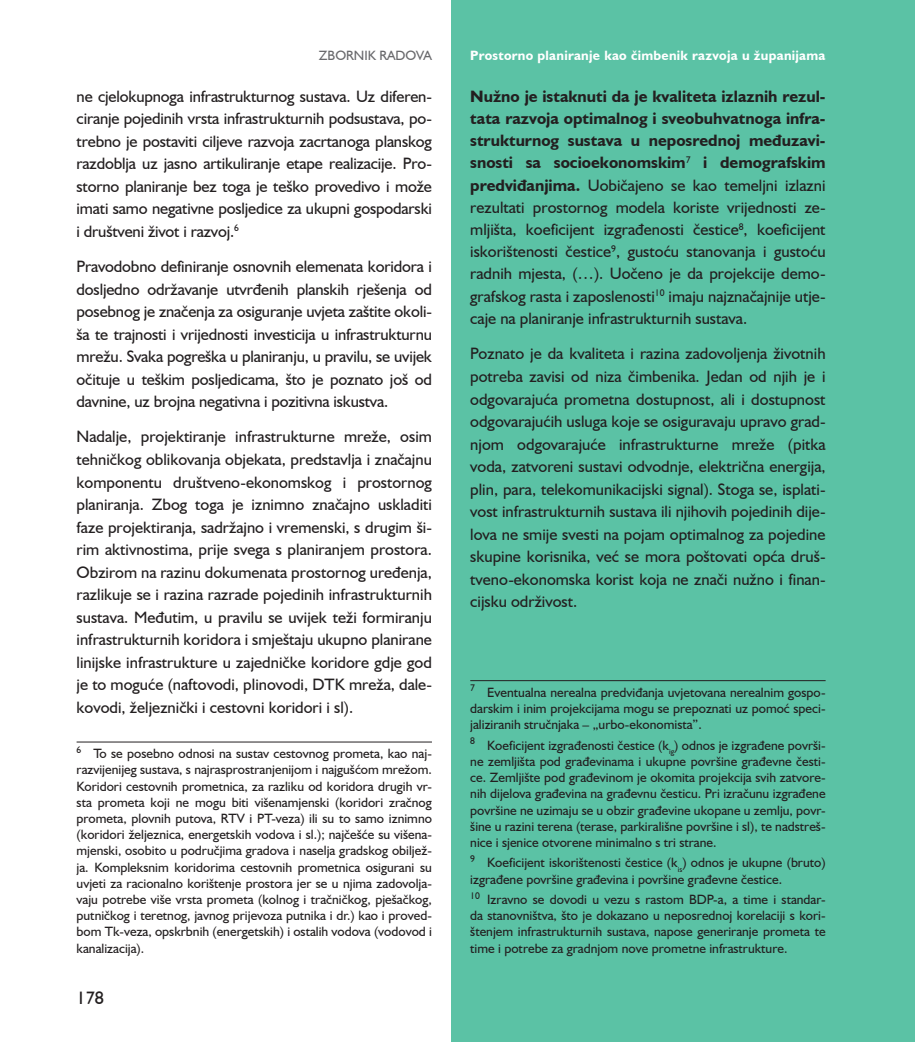
<style>
.page{position:relative;width:915px;height:1042px;background:#fff}
.page>*{position:absolute;margin:0;border:0;box-sizing:border-box;transform-origin:0 0}
.t1{font:18px "Humanist 521 BT";color:#231f20}
.t2{font:16.5px/22.5px "Humanist 521 BT";color:#231f20;text-align:justify}
.t3{font:13.5px/16.2px "Humanist 521 BT";color:#231f20;text-align:justify}
.t4{font:700 13.5px "Humanist 521 BT";letter-spacing:.02em;color:#fff}
.t5{font:13.5px "Humanist 521 BT";color:#69696c}
.s1{font-weight:700}
</style>
<div class="page">
<div style="left:451px;top:0;width:463px;height:1042px;background:#5bc2a5"></div>
<hr style="left:914px;top:0;width:1px;height:1042px;background:#5bc2a5">
<hr style="left:77px;top:741px;width:355px;height:1px;background:#231f20">
<hr style="left:470px;top:680px;width:355px;height:1px;background:#231f20">
<p class="t5" style="left:319px;top:47px;width:114px">ZBORNIK RADOVA</p>
<p class="t4" style="left:470px;top:47px;width:357px">Prostorno planiranje kao čimbenik razvoja u županijama</p>
<p class="t2" style="left:77px;top:85px;width:357px">ne cjelokupnoga infrastrukturnog sustava. Uz diferen&shy;ciranje pojedinih vrsta infrastrukturnih podsustava, po&shy;trebno je postaviti ciljeve razvoja zacrtanoga planskog razdoblja uz jasno artikuliranje etape realizacije. Pro&shy;storno planiranje bez toga je teško provedivo i može imati samo negativne posljedice za ukupni gospodarski i društveni život i razvoj.<sup>6</sup></p>
<p class="t2" style="left:77px;top:255px;width:357px">Pravodobno definiranje osnovnih elemenata koridora i dosljedno održavanje utvrđenih planskih rješenja od posebnog je značenja za osiguranje uvjeta zaštite okoli&shy;ša te trajnosti i vrijednosti investicija u infrastrukturnu mrežu. Svaka pogreška u planiranju, u pravilu, se uvijek očituje u teškim posljedicama, što je poznato još od davnine, uz brojna negativna i pozitivna iskustva.</p>
<p class="t2" style="left:77px;top:425px;width:357px">Nadalje, projektiranje infrastrukturne mreže, osim tehničkog oblikovanja objekata, predstavlja i značajnu komponentu društveno-ekonomskog i prostornog planiranja. Zbog toga je iznimno značajno uskladiti faze projektiranja, sadržajno i vremenski, s drugim ši&shy;rim aktivnostima, prije svega s planiranjem prostora.<br>Obzirom na razinu dokumenata prostornog uređenja, razlikuje se i razina razrade pojedinih infrastrukturnih sustava. Međutim, u pravilu se uvijek teži formiranju infrastrukturnih koridora i smještaju ukupno planirane linijske infrastrukture u zajedničke koridore gdje god je to moguće (naftovodi, plinovodi, DTK mreža, dale&shy;kovodi, željeznički i cestovni koridori i sl).</p>
<p class="t3" style="left:77px;top:745px;width:357px"><sup>6</sup> To se posebno odnosi na sustav cestovnog prometa, kao naj&shy;razvijenijeg sustava, s najrasprostranjenijom i najgušćom mrežom.<br>Koridori cestovnih prometnica, za razliku od koridora drugih vr&shy;sta prometa koji ne mogu biti višenamjenski (koridori zračnog prometa, plovnih putova, RTV i PT-veza) ili su to samo iznimno (koridori željeznica, energetskih vodova i sl.); najčešće su višena&shy;mjenski, osobito u područjima gradova i naselja gradskog obiljež&shy;ja. Kompleksnim koridorima cestovnih prometnica osigurani su uvjeti za racionalno korištenje prostora jer se u njima zadovolja&shy;vaju potrebe više vrsta prometa (kolnog i tračničkog, pješačkog, putničkog i teretnog, javnog prijevoza putnika i dr.) kao i proved&shy;bom Tk-veza, opskrbnih (energetskih) i ostalih vodova (vodovod i kanalizacija).</p>
<p class="t2" style="left:470px;top:85px;width:357px"><span class="s1">Nužno je istaknuti da je kvaliteta izlaznih rezul&shy;tata razvoja optimalnog i sveobuhvatnoga infra&shy;strukturnog sustava u neposrednoj međuzavi&shy;snosti sa socioekonomskim</span><sup>7</sup> <span class="s1">i demografskim predviđanjima.</span> Uobičajeno se kao temeljni izlazni rezultati prostornog modela koriste vrijednosti ze&shy;mljišta, koeficijent izgrađenosti čestice<sup>8</sup>, koeficijent iskorištenosti čestice<sup>9</sup>, gustoću stanovanja i gustoću radnih mjesta, (…). Uočeno je da projekcije demo&shy;grafskog rasta i zaposlenosti<sup>10</sup> imaju najznačajnije utje&shy;caje na planiranje infrastrukturnih sustava.</p>
<p class="t2" style="left:470px;top:342px;width:357px">Poznato je da kvaliteta i razina zadovoljenja životnih potreba zavisi od niza čimbenika. Jedan od njih je i odgovarajuća prometna dostupnost, ali i dostupnost odgovarajućih usluga koje se osiguravaju upravo grad&shy;njom odgovarajuće infrastrukturne mreže (pitka voda, zatvoreni sustavi odvodnje, električna energija, plin, para, telekomunikacijski signal). Stoga se, isplati&shy;vost infrastrukturnih sustava ili njihovih pojedinih dije&shy;lova ne smije svesti na pojam optimalnog za pojedine skupine korisnika, već se mora poštovati opća druš&shy;tveno-ekonomska korist koja ne znači nužno i finan&shy;cijsku održivost.</p>
<p class="t3" style="left:470px;top:684px;width:357px"><sup>7</sup> Eventualna nerealna predviđanja uvjetovana nerealnim gospo&shy;darskim i inim projekcijama mogu se prepoznati uz pomoć speci&shy;jaliziranih stručnjaka – „urbo-ekonomista”.</p>
<p class="t3" style="left:470px;top:737px;width:357px"><sup>8</sup> Koeficijent izgrađenosti čestice (k<sub>ig</sub>) odnos je izgrađene površi&shy;ne zemljišta pod građevinama i ukupne površine građevne česti&shy;ce. Zemljište pod građevinom je okomita projekcija svih zatvore&shy;nih dijelova građevina na građevnu česticu. Pri izračunu izgrađene površine ne uzimaju se u obzir građevine ukopane u zemlju, povr&shy;šine u razini terena (terase, parkirališne površine i sl), te nadstreš&shy;nice i sjenice otvorene minimalno s tri strane.</p>
<p class="t3" style="left:470px;top:854px;width:357px"><sup>9</sup> Koeficijent iskorištenosti čestice (k<sub>is</sub>) odnos je ukupne (bruto) izgrađene površine građevina i površine građevne čestice.</p>
<p class="t3" style="left:470px;top:891px;width:357px"><sup>10</sup> Izravno se dovodi u vezu s rastom BDP-a, a time i standar&shy;da stanovništva, što je dokazano u neposrednoj korelaciji s kori&shy;štenjem infrastrukturnih sustava, napose generiranje prometa te time i potrebe za gradnjom nove prometne infrastrukture.</p>
<p class="t1" style="left:77px;top:986px;width:29px">178</p>
</div>
